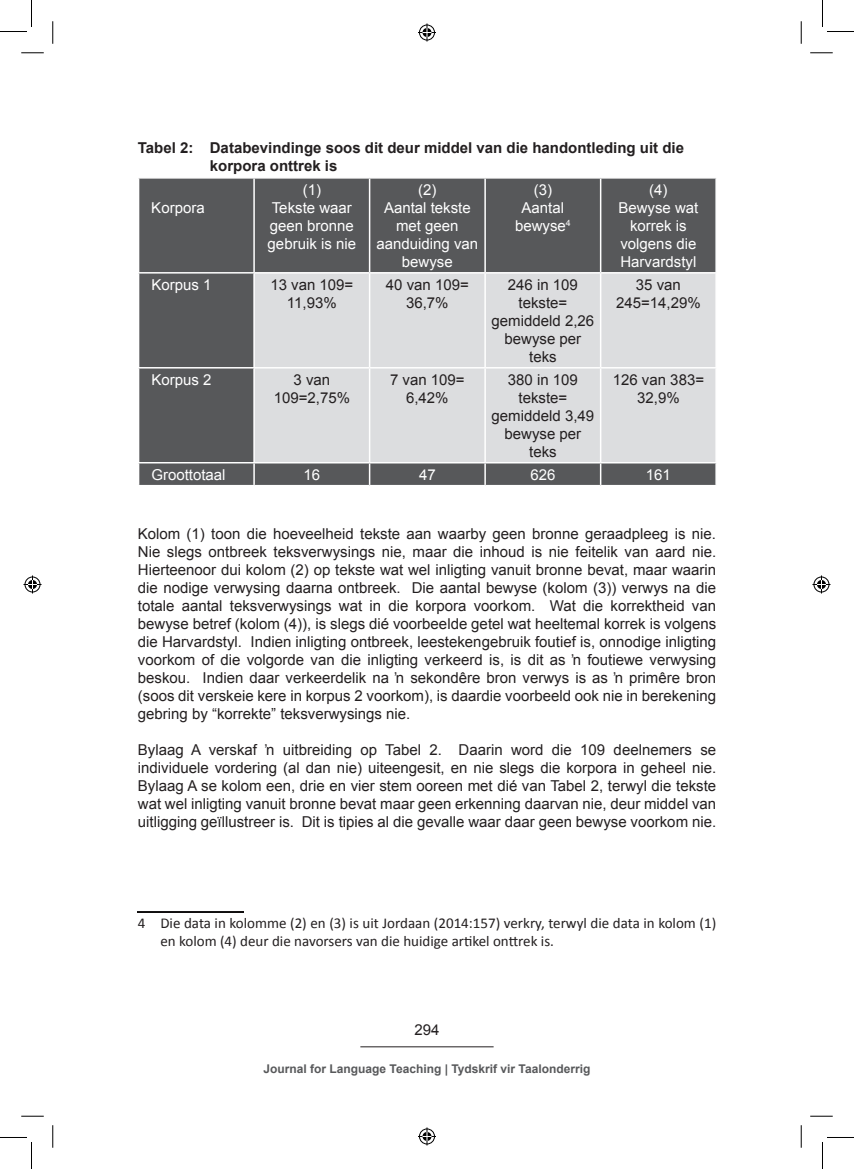
<style>
.page{position:relative;width:854px;height:1169px;background:#fff}
.page>*{position:absolute;margin:0;border:0;box-sizing:border-box;transform-origin:0 0}
.t1{font:15px/18px "Arial";color:#231f20;text-align:center}
.t2{font:15px/18px "Arial";color:#fff;text-align:center}
.t3{font:15px/18px "Calibri";color:#231f20}
.t4{font:700 15px/18px "Arial";color:#231f20}
.t5{font:700 12px "Arial";color:#57585a}
</style>
<div class="page">
<hr style="left:360px;top:1046px;width:134px;height:1px;background:#231f20">
<div style="left:139px;top:179px;width:576px;height:306px;background:#57585a"></div>
<div style="left:255px;top:273px;width:460px;height:189px;background:#dcdddf"></div>
<hr style="left:253px;top:179px;width:2px;height:93px;background:#fff">
<hr style="left:369px;top:179px;width:1px;height:93px;background:#fff">
<hr style="left:484px;top:179px;width:2px;height:93px;background:#fff">
<hr style="left:600px;top:179px;width:1px;height:93px;background:#fff">
<hr style="left:138px;top:272px;width:116px;height:1px;background:#fff">
<hr style="left:254px;top:272px;width:116px;height:1px;background:#fff">
<hr style="left:253px;top:273px;width:2px;height:94px;background:#fff">
<hr style="left:370px;top:272px;width:115px;height:1px;background:#fff">
<hr style="left:369px;top:273px;width:1px;height:94px;background:#fff">
<hr style="left:485px;top:272px;width:116px;height:1px;background:#fff">
<hr style="left:484px;top:273px;width:2px;height:94px;background:#fff">
<hr style="left:601px;top:272px;width:116px;height:1px;background:#fff">
<hr style="left:600px;top:273px;width:1px;height:94px;background:#fff">
<hr style="left:138px;top:367px;width:116px;height:1px;background:#fff">
<hr style="left:254px;top:367px;width:116px;height:1px;background:#fff">
<hr style="left:253px;top:368px;width:2px;height:94px;background:#fff">
<hr style="left:370px;top:367px;width:115px;height:1px;background:#fff">
<hr style="left:369px;top:368px;width:1px;height:94px;background:#fff">
<hr style="left:485px;top:367px;width:116px;height:1px;background:#fff">
<hr style="left:484px;top:368px;width:2px;height:94px;background:#fff">
<hr style="left:601px;top:367px;width:116px;height:1px;background:#fff">
<hr style="left:600px;top:368px;width:1px;height:94px;background:#fff">
<hr style="left:138px;top:462px;width:116px;height:1px;background:#fff">
<hr style="left:254px;top:462px;width:116px;height:1px;background:#fff">
<hr style="left:253px;top:463px;width:2px;height:22px;background:#fff">
<hr style="left:370px;top:462px;width:115px;height:1px;background:#fff">
<svg style="left:369px;top:463px;width:1px;height:22px"></svg>
<hr style="left:485px;top:462px;width:116px;height:1px;background:#fff">
<hr style="left:484px;top:463px;width:2px;height:22px;background:#fff">
<hr style="left:601px;top:462px;width:116px;height:1px;background:#fff">
<svg style="left:600px;top:463px;width:1px;height:22px"></svg>
<div style="left:137px;top:909px;width:109px;height:5px;background:#231f20;opacity:.75"></div>
<svg style="left:21px;top:53px;width:23px;height:1px"></svg>
<svg style="left:810px;top:53px;width:23px;height:1px"></svg>
<svg style="left:21px;top:1115px;width:23px;height:1px"></svg>
<svg style="left:810px;top:1115px;width:23px;height:1px"></svg>
<svg style="left:53px;top:21px;width:1px;height:23px"></svg>
<svg style="left:53px;top:1125px;width:1px;height:22px"></svg>
<svg style="left:801px;top:21px;width:1px;height:23px"></svg>
<svg style="left:801px;top:1125px;width:1px;height:22px"></svg>
<svg style="left:0;top:0;width:32px;height:32px"></svg>
<svg style="left:0;top:1137px;width:32px;height:32px"></svg>
<svg style="left:822px;top:0;width:32px;height:32px"></svg>
<svg style="left:822px;top:1137px;width:32px;height:32px"></svg>
<svg style="left:418px;top:24px;width:18px;height:18px"></svg>
<svg style="left:418px;top:1127px;width:18px;height:18px"></svg>
<svg style="left:24px;top:575px;width:18px;height:18px"></svg>
<svg style="left:812px;top:575px;width:18px;height:18px"></svg>
<p class="t4" style="left:210px;top:139px;width:476px;text-indent:-72px">Tabel 2: Databevindinge soos dit deur middel van die handontleding uit die korpora onttrek is</p>
<p class="t2" style="left:151px;top:199px;width:55px">Korpora</p>
<p class="t2" style="left:268px;top:181px;width:90px">(1)<br>Tekste waar geen bronne gebruik is nie</p>
<p class="t2" style="left:376px;top:181px;width:103px">(2)<br>Aantal tekste met geen aanduiding van bewyse</p>
<p class="t2" style="left:515px;top:181px;width:57px">(3)<br>Aantal bewyse<sup>4</sup></p>
<p class="t2" style="left:618px;top:181px;width:82px">(4)<br>Bewyse wat korrek is volgens die<br>Harvardstyl</p>
<p class="t2" style="left:151px;top:276px;width:62px">Korpus 1</p>
<p class="t1" style="left:270px;top:276px;width:84px">13 van 109=<br>11,93%</p>
<p class="t1" style="left:386px;top:276px;width:84px">40 van 109=<br>36,7%</p>
<p class="t1" style="left:492px;top:276px;width:104px">246 in 109 tekste= gemiddeld 2,26 bewyse per teks</p>
<p class="t1" style="left:616px;top:276px;width:86px">35 van<br>245=14,29%</p>
<p class="t2" style="left:151px;top:370px;width:62px">Korpus 2</p>
<p class="t1" style="left:274px;top:370px;width:78px">3 van<br>109=2,75%</p>
<p class="t1" style="left:390px;top:370px;width:76px">7 van 109=<br>6,42%</p>
<p class="t1" style="left:492px;top:370px;width:104px">380 in 109 tekste= gemiddeld 3,49 bewyse per teks</p>
<p class="t1" style="left:613px;top:370px;width:93px">126 van 383=<br>32,9%</p>
<p class="t2" style="left:151px;top:465px;width:76px">Groottotaal</p>
<p class="t2" style="left:304px;top:465px;width:18px">16</p>
<p class="t2" style="left:419px;top:465px;width:18px">47</p>
<p class="t2" style="left:530px;top:465px;width:27px">626</p>
<p class="t2" style="left:646px;top:465px;width:27px">161</p>
<p class="t1" style="left:138px;top:525px;width:580px;text-align:justify">Kolom (1) toon die hoeveelheid tekste aan waarby geen bronne geraadpleeg is nie.<br>Nie slegs ontbreek teksverwysings nie, maar die inhoud is nie feitelik van aard nie.<br>Hierteenoor dui kolom (2) op tekste wat wel inligting vanuit bronne bevat, maar waarin die nodige verwysing daarna ontbreek. Die aantal bewyse (kolom (3)) verwys na die totale aantal teksverwysings wat in die korpora voorkom. Wat die korrektheid van bewyse betref (kolom (4)), is slegs dié voorbeelde getel wat heeltemal korrek is volgens die Harvardstyl. Indien inligting ontbreek, leestekengebruik foutief is, onnodige inligting voorkom of die volgorde van die inligting verkeerd is, is dit as ŉ foutiewe verwysing beskou. Indien daar verkeerdelik na ŉ sekondêre bron verwys is as ŉ primêre bron (soos dit verskeie kere in korpus 2 voorkom), is daardie voorbeeld ook nie in berekening gebring by “korrekte” teksverwysings nie.</p>
<p class="t1" style="left:138px;top:741px;width:580px;text-align:justify">Bylaag A verskaf ŉ uitbreiding op Tabel 2. Daarin word die 109 deelnemers se individuele vordering (al dan nie) uiteengesit, en nie slegs die korpora in geheel nie.<br>Bylaag A se kolom een, drie en vier stem ooreen met dié van Tabel 2, terwyl die tekste wat wel inligting vanuit bronne bevat maar geen erkenning daarvan nie, deur middel van uitligging geïllustreer is. Dit is tipies al die gevalle waar daar geen bewyse voorkom nie.</p>
<p class="t3" style="left:160px;top:913px;width:557px;text-indent:-23px">4 Die data in kolomme (2) en (3) is uit Jordaan (2014:157) verkry, terwyl die data in kolom (1) en kolom (4) deur die navorsers van die huidige artikel onttrek is.</p>
<p class="t1" style="left:414px;top:1020px;width:27px">294</p>
<p class="t5" style="left:264px;top:1061px;width:328px">Journal for Language Teaching | Tydskrif vir Taalonderrig</p>
</div>
